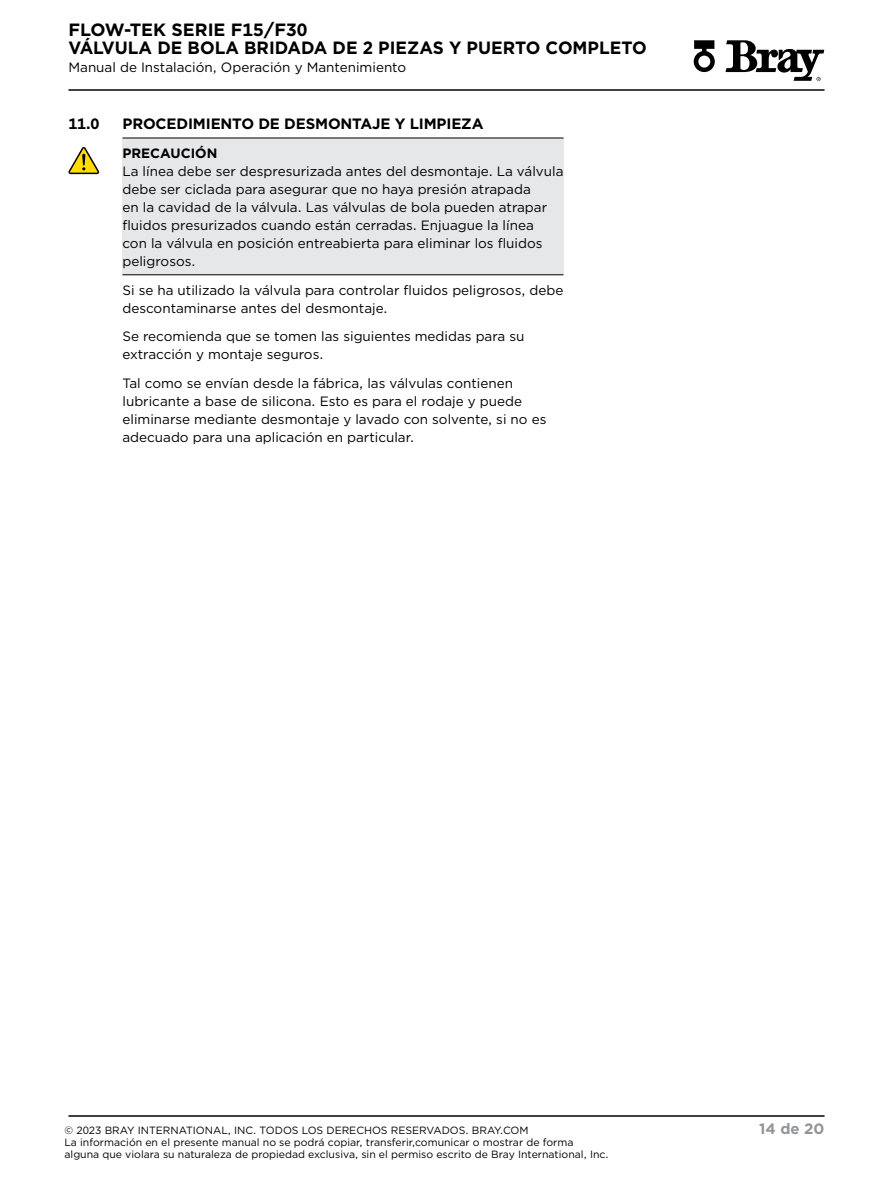
<style>
.page{position:relative;width:893px;height:1188px;background:#fff}
.page>*{position:absolute;margin:0;border:0;box-sizing:border-box;transform-origin:0 0}
.t1{font:700 17.85px/18px "Gotham";color:#000}
.t2{font:700 15px "Gotham";letter-spacing:-.01em;color:#000}
.t3{font:700 15px "Gotham";color:#939598}
.t4{font:13.5px/18px "Gotham";color:#000}
.t5{font:700 13.5px "Gotham";color:#000}
.t6{font:10.5px/12px "Gotham";color:#000}
</style>
<div class="page">
<hr style="left:68px;top:89px;width:756px;height:2px;background:#000">
<svg style="left:725px;top:40px;width:99px;height:41px"></svg>
<svg style="left:694px;top:40px;width:21px;height:32px"></svg>
<hr style="left:68px;top:1115px;width:756px;height:2px;background:#000">
<div style="left:122px;top:138px;width:441px;height:137px;background:#e6e7e8"></div>
<hr style="left:122px;top:138px;width:441px;height:1px;background:#000">
<hr style="left:122px;top:274px;width:441px;height:1px;background:#000">
<svg style="left:68px;top:147px;width:31px;height:27px"></svg>
<h1 class="t1" style="left:68px;top:21px;width:580px">FLOW-TEK SERIE F15/F30<br>VÁLVULA DE BOLA BRIDADA DE 2 PIEZAS Y PUERTO COMPLETO</h1>
<p class="t4" style="left:68px;top:58px;width:339px">Manual de Instalación, Operación y Mantenimiento</p>
<p class="t2" style="left:68px;top:114px;width:33px">11.0</p>
<p class="t2" style="left:122px;top:114px;width:363px">PROCEDIMIENTO DE DESMONTAJE Y LIMPIEZA</p>
<p class="t5" style="left:122px;top:144px;width:96px">PRECAUCIÓN</p>
<p class="t4" style="left:122px;top:162px;width:443px">La línea debe ser despresurizada antes del desmontaje. La válvula debe ser ciclada para asegurar que no haya presión atrapada<br>en la cavidad de la válvula. Las válvulas de bola pueden atrapar fluidos presurizados cuando están cerradas. Enjuague la línea<br>con la válvula en posición entreabierta para eliminar los fluidos peligrosos.</p>
<p class="t4" style="left:122px;top:281px;width:442px">Si se ha utilizado la válvula para controlar fluidos peligrosos, debe descontaminarse antes del desmontaje.</p>
<p class="t4" style="left:122px;top:327px;width:404px">Se recomienda que se tomen las siguientes medidas para su extracción y montaje seguros.</p>
<p class="t4" style="left:122px;top:374px;width:425px">Tal como se envían desde la fábrica, las válvulas contienen lubricante a base de silicona. Esto es para el rodaje y puede eliminarse mediante desmontaje y lavado con solvente, si no es adecuado para una aplicación en particular.</p>
<p class="t6" style="left:64px;top:1124px;width:466px">© 2023 BRAY INTERNATIONAL, INC. TODOS LOS DERECHOS RESERVADOS. BRAY.COM</p>
<p class="t3" style="left:759px;top:1119px;width:67px">14 de 20</p>
<p class="t6" style="left:64px;top:1136px;width:546px">La información en el presente manual no se podrá copiar, transferir,comunicar o mostrar de forma alguna que violara su naturaleza de propiedad exclusiva, sin el permiso escrito de Bray International, Inc.</p>
</div>
